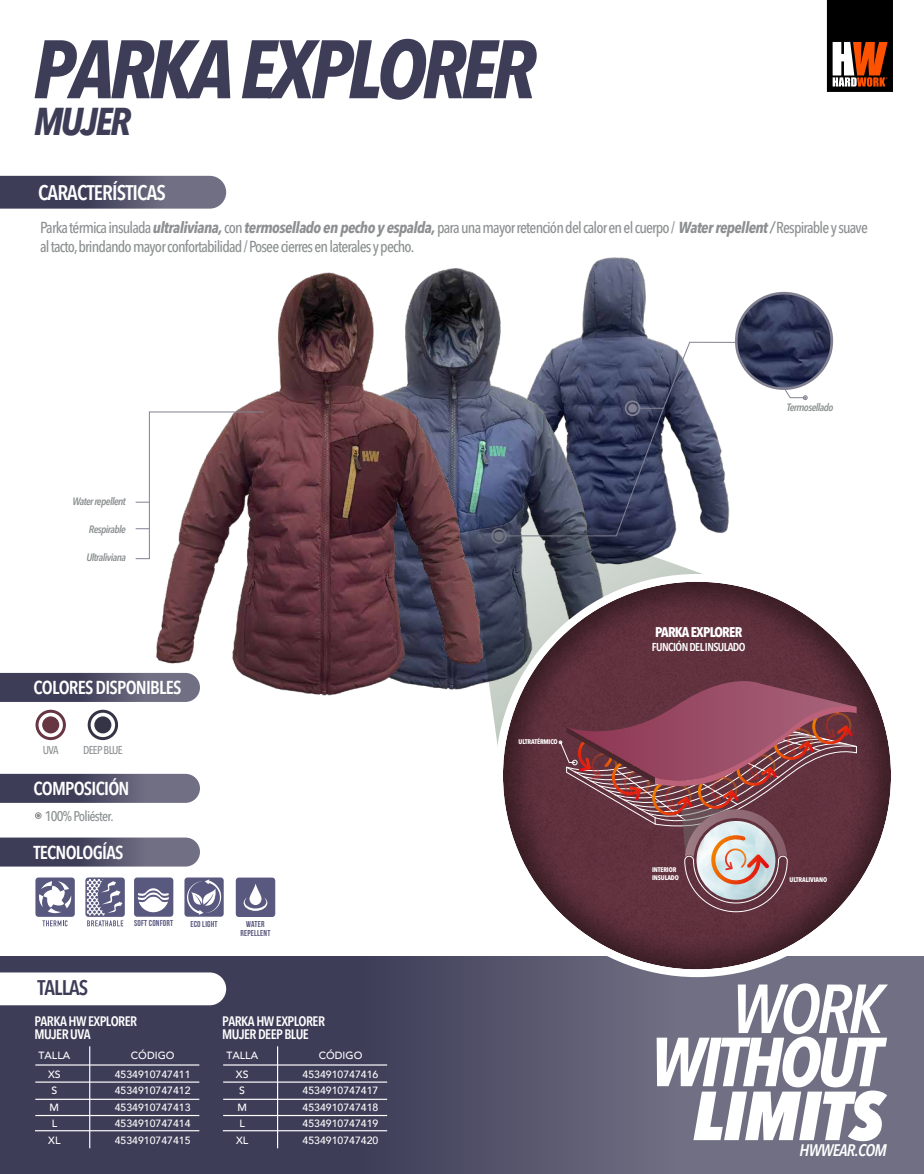
<style>
.page{position:relative;width:924px;height:1174px;background:#fff}
.page>*{position:absolute;margin:0;border:0;box-sizing:border-box;transform-origin:0 0}
.t1{font:italic 700 condensed 81.9px "Avenir Next LT Pro";letter-spacing:-.06em;color:#3e3d58}
.t2{font:italic 700 condensed 68.51px "Avenir Next LT Pro";letter-spacing:-.05em;color:#fff}
.t3{font:italic 800 condensed 68.51px "Avenir Next LT Pro";letter-spacing:-.01em;color:#fff}
.t4{font:italic 600 condensed 68.51px "Avenir Next LT Pro";color:#fff}
.t5{font:italic 700 condensed 38.41px "Avenir Next LT Pro";letter-spacing:-.06em;color:#3e3d58}
.t6{font:600 condensed 21px "Avenir Next LT Pro";letter-spacing:-.04em;color:#fff}
.t7{font:600 condensed 21px "Avenir Next LT Pro";letter-spacing:-.04em;color:#3e3d58}
.t8{font:600 condensed 18.55px "Avenir Next LT Pro";letter-spacing:-.04em;color:#fff}
.t9{font:italic 600 condensed 16.62px "Avenir Next LT Pro";letter-spacing:-.04em;color:#fff}
.t10{font:500 condensed 15.75px/18.9px "Avenir Next LT Pro";letter-spacing:-.05em;color:#8c9091}
.t11{font:500 condensed 14px "Avenir Next LT Pro";letter-spacing:-.05em;color:#8c9091}
.t12{font:700 condensed 14px "Avenir Next LT Pro";letter-spacing:-.05em;color:#fff}
.t13{font:600 condensed 13.65px/13.1px "Avenir Next LT Pro";letter-spacing:-.04em;color:#fff}
.t14{font:600 condensed 11.38px "Avenir Next LT Pro";letter-spacing:-.05em;color:#fff}
.t15{font:500 condensed 11.38px "Avenir Next LT Pro";letter-spacing:-.05em;color:#8c9091}
.t16{font:italic 600 condensed 10.59px "Avenir Next LT Pro";letter-spacing:-.05em;color:#8c9091}
.t17{font:500 10.5px/16.4px "Avenir";color:#fff;text-align:center}
.t18{font:8.58px/8.5px "Bebas Neue";letter-spacing:.02em;color:#59587f;text-align:center}
.t19{font:700 condensed 6.74px/8px "Avenir Next LT Pro";letter-spacing:-.02em;color:#fff}
.s1{font-weight:700;font-style:italic}
</style>
<div class="page">
<svg style="left:0;top:956px;width:923px;height:218px;background:#54536b"></svg>
<img style="left:736px;top:293px;width:96px;height:96px;border-radius:48px">
<img style="left:617px;top:257px;width:39px;height:84px">
<img style="left:491px;top:257px;width:126px;height:231px">
<img style="left:147px;top:268px;width:344px;height:428px">
<svg style="left:826px;top:0;width:66px;height:92px;background:#4e3123"></svg>
<svg style="left:0;top:176px;width:226px;height:33px;background:#57566e"></svg>
<hr style="left:35px;top:1064px;width:164px;height:2px;background:#fff">
<hr style="left:35px;top:1081px;width:164px;height:2px;background:#fff">
<hr style="left:35px;top:1099px;width:164px;height:1px;background:#fff">
<hr style="left:35px;top:1115px;width:164px;height:1px;background:#fff">
<hr style="left:35px;top:1130px;width:164px;height:1px;background:#fff">
<hr style="left:89px;top:1046px;width:1px;height:102px;background:#fff">
<hr style="left:223px;top:1064px;width:164px;height:2px;background:#fff">
<hr style="left:223px;top:1081px;width:164px;height:2px;background:#fff">
<hr style="left:223px;top:1099px;width:164px;height:1px;background:#fff">
<hr style="left:223px;top:1115px;width:164px;height:1px;background:#fff">
<hr style="left:223px;top:1130px;width:164px;height:1px;background:#fff">
<hr style="left:277px;top:1046px;width:1px;height:102px;background:#fff">
<svg style="left:35px;top:710px;width:31px;height:30px"></svg>
<div style="left:42px;top:716px;width:17px;height:17px;background:#683643;border-radius:50%"></div>
<svg style="left:88px;top:710px;width:30px;height:30px"></svg>
<div style="left:94px;top:716px;width:17px;height:17px;background:#353447;border-radius:50%"></div>
<svg style="left:785px;top:387px;width:22px;height:13px"></svg>
<div style="left:35px;top:812px;width:7px;height:7px;border:1px solid #8c9091;border-radius:50%"></div>
<svg style="left:36px;top:814px;width:4px;height:3px"></svg>
<svg style="left:0;top:673px;width:200px;height:29px;background:#56556d"></svg>
<svg style="left:0;top:774px;width:200px;height:29px;background:#56556d"></svg>
<svg style="left:0;top:838px;width:200px;height:29px;background:#58576e"></svg>
<svg style="left:0;top:972px;width:226px;height:33px"></svg>
<div style="left:85px;top:877px;width:40px;height:40px;background:linear-gradient(to bottom,#59587f,#59587f);border-radius:3px"></div>
<svg style="left:87px;top:879px;width:36px;height:47px"></svg>
<svg style="left:42px;top:920px;width:25px;height:6px"></svg>
<div style="left:35px;top:877px;width:40px;height:40px;background:#59587f;border-radius:3px"></div>
<svg style="left:39px;top:881px;width:32px;height:32px"></svg>
<div style="left:134px;top:877px;width:39px;height:40px;background:#59587f;border-radius:3px"></div>
<svg style="left:138px;top:888px;width:31px;height:24px"></svg>
<div style="left:734px;top:292px;width:98px;height:98px;border:3px solid #828192;border-radius:50%"></div>
<div style="left:184px;top:877px;width:40px;height:40px;background:#59587f;border-radius:3px"></div>
<svg style="left:187px;top:879px;width:34px;height:36px"></svg>
<div style="left:236px;top:878px;width:39px;height:39px;background:#59587f;border-radius:3px"></div>
<svg style="left:243px;top:884px;width:24px;height:27px"></svg>
<svg style="left:504px;top:341px;width:232px;height:147px"></svg>
<svg style="left:462px;top:488px;width:268px;height:256px"></svg>
<svg style="left:499px;top:578px;width:395px;height:395px"></svg>
<img style="left:502px;top:582px;width:387px;height:387px;border-radius:193px">
<svg style="left:558px;top:681px;width:298px;height:231px;background:#7f4b56"></svg>
<svg style="left:135px;top:411px;width:130px;height:149px"></svg>
<h1 class="t1" style="left:33px;top:19px;width:504px">PARKA EXPLORER</h1>
<h3 class="t5" style="left:34px;top:98px;width:98px">MUJER</h3>
<h3 class="t6" style="left:38px;top:180px;width:129px">CARACTERÍSTICAS</h3>
<p class="t10" style="left:40px;top:218px;width:828px">Parka térmica insulada <span class="s1">ultraliviana,</span> con <span class="s1">termosellado en pecho y espalda,</span> para una mayor retención del calor en el cuerpo / <span class="s1">Water repellent /</span> Respirable y suave al tacto,brindando mayor confortabilidad / Posee cierres en laterales y pecho.</p>
<p class="t16" style="left:72px;top:495px;width:55px">Water repellent</p>
<p class="t16" style="left:89px;top:523px;width:38px">Respirable</p>
<p class="t16" style="left:86px;top:551px;width:41px">Ultraliviana</p>
<p class="t8" style="left:33px;top:677px;width:149px">COLORES DISPONIBLES</p>
<p class="t15" style="left:43px;top:743px;width:17px">UVA</p>
<p class="t15" style="left:83px;top:743px;width:41px">DEEP BLUE</p>
<p class="t8" style="left:33px;top:777px;width:97px">COMPOSICIÓN</p>
<p class="t11" style="left:45px;top:807px;width:70px">100% Poliéster.</p>
<p class="t8" style="left:33px;top:841px;width:91px">TECNOLOGÍAS</p>
<h3 class="t7" style="left:37px;top:975px;width:52px">TALLAS</h3>
<p class="t18" style="left:134px;top:919px;width:41px">SOFT CONFORT</p>
<p class="t18" style="left:190px;top:920px;width:29px">ECO LIGHT</p>
<p class="t18" style="left:240px;top:920px;width:32px">WATER<br>REPELLENT</p>
<p class="t13" style="left:34px;top:1015px;width:104px">PARKA HW EXPLORER<br>MUJER UVA</p>
<p class="t17" style="left:39px;top:1045px;width:33px;line-height:18.8px">TALLA<br>XS</p>
<p class="t17" style="left:48px;top:1082px;width:14px">S<br>M<br>L<br>XL</p>
<p class="t17" style="left:115px;top:1045px;width:77px;line-height:18.8px">CÓDIGO<br>4534910747411</p>
<p class="t17" style="left:115px;top:1082px;width:77px;text-align:justify">4534910747412<br>4534910747413<br>4534910747414<br>4534910747415</p>
<p class="t13" style="left:222px;top:1015px;width:104px">PARKA HW EXPLORER<br>MUJER DEEP BLUE</p>
<p class="t17" style="left:226px;top:1045px;width:33px;line-height:18.8px">TALLA<br>XS</p>
<p class="t17" style="left:236px;top:1082px;width:14px">S<br>M<br>L<br>XL</p>
<p class="t17" style="left:302px;top:1045px;width:77px;line-height:18.8px">CÓDIGO<br>4534910747416</p>
<p class="t17" style="left:302px;top:1082px;width:77px;text-align:justify">4534910747417<br>4534910747418<br>4534910747419<br>4534910747420</p>
<p class="t19" style="left:518px;top:738px;width:41px">ULTRATÉRMICO</p>
<p class="t16" style="left:786px;top:401px;width:48px">Termosellado</p>
<p class="t12" style="left:655px;top:623px;width:88px">PARKA EXPLORER</p>
<p class="t14" style="left:651px;top:640px;width:95px">FUNCIÓN DEL INSULADO</p>
<p class="t19" style="left:652px;top:866px;width:28px">INTERIOR<br>INSULADO</p>
<p class="t19" style="left:789px;top:876px;width:39px">ULTRALIVIANO</p>
<h2 class="t4" style="left:731px;top:967px;width:154px">WORK</h2>
<h2 class="t2" style="left:650px;top:1020px;width:233px">WITHOUT</h2>
<h2 class="t3" style="left:692px;top:1073px;width:192px">LIMITS</h2>
<p class="t9" style="left:799px;top:1140px;width:89px">HWWEAR.COM</p>
</div>
